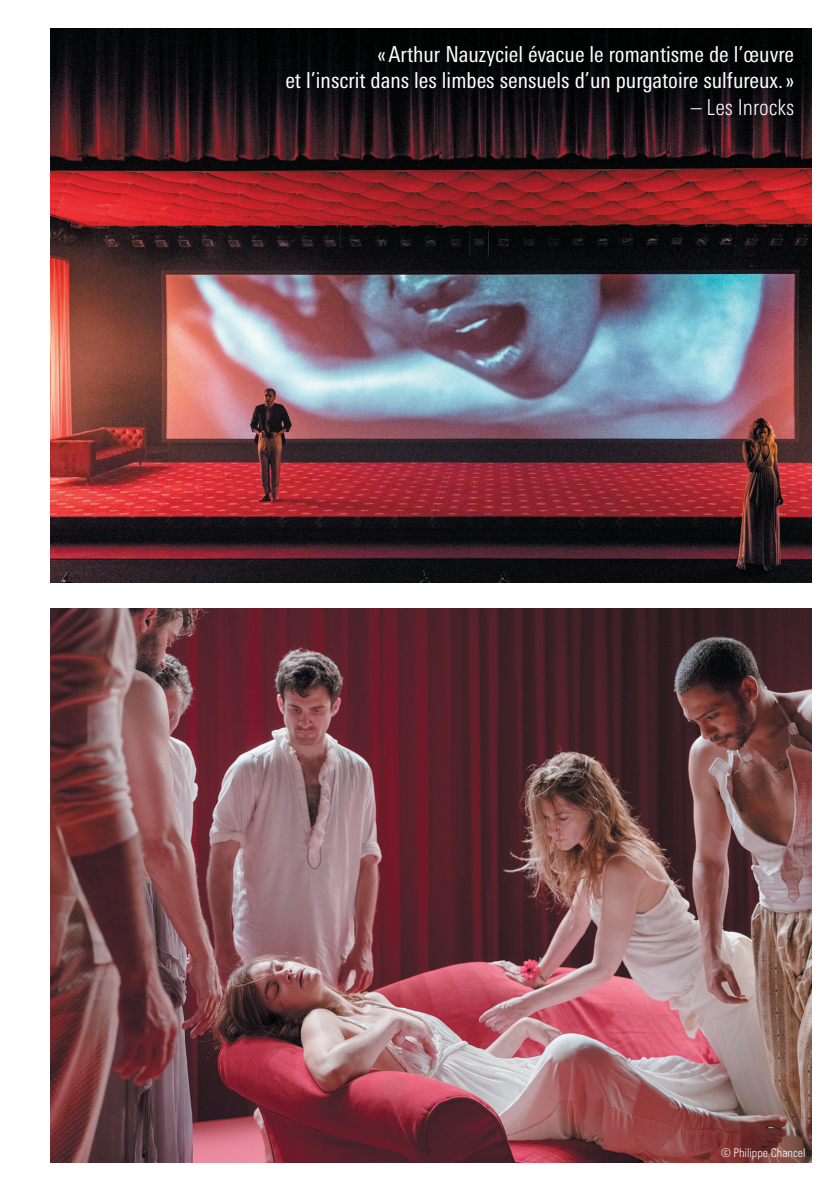
<style>
.page{position:relative;width:840px;height:1191px;background:#fff}
.page>*{position:absolute;margin:0;border:0;box-sizing:border-box;transform-origin:0 0}
.t1{font:condensed 22px "Univers Next Pro";color:#fff}
.t2{font:300 condensed 22px "Univers Next Pro";color:#fff}
.t3{font:300 condensed 12px "Univers Next Pro";color:#fff}
</style>
<div class="page">
<img style="left:51px;top:28px;width:759px;height:555px">
<img style="left:51px;top:608px;width:759px;height:554px">
<p class="t1" style="left:377px;top:41px;width:418px">«Arthur Nauzyciel évacue le romantisme de l’œuvre</p>
<p class="t1" style="left:285px;top:68px;width:510px">et l’inscrit dans les limbes sensuels d’un purgatoire sulfureux.»</p>
<p class="t2" style="left:690px;top:94px;width:105px">– Les Inrocks</p>
<p class="t3" style="left:720px;top:1145px;width:86px">© Philippe Chancel</p>
</div>
